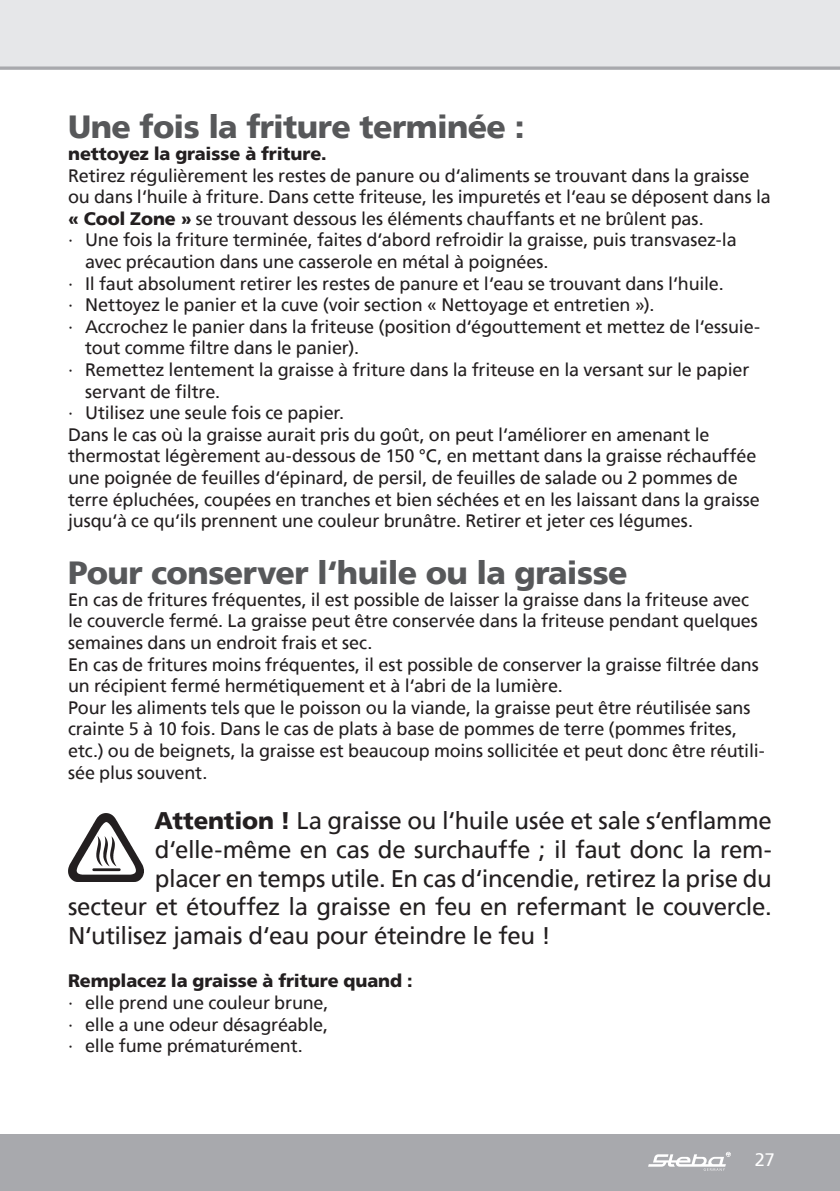
<style>
.page{position:relative;width:840px;height:1191px;background:#fff}
.page>*{position:absolute;margin:0;border:0;box-sizing:border-box;transform-origin:0 0}
.t1{font:900 32px "Frutiger";letter-spacing:-.02em;color:#57585a}
.t2{font:24px "Frutiger";letter-spacing:-.015em;color:#231f20}
.t3{font:18px/21.6px "Frutiger";letter-spacing:-.01em;color:#231f20}
.t4{font:900 18px "Frutiger";letter-spacing:-.005em;color:#231f20}
.t5{font:18px "Frutiger";color:#fff}
.s1{font-weight:900}
</style>
<div class="page">
<div style="left:0;top:0;width:839px;height:68px;background:#e6e7e9"></div>
<div style="left:0;top:1134px;width:839px;height:57px;background:#a8a9ad"></div>
<svg style="left:648px;top:1151px;width:82px;height:19px"></svg>
<svg style="left:0;top:66px;width:839px;height:4px;background:#b3b4b8"></svg>
<img style="left:68px;top:813px;width:75px;height:68px">
<h1 class="t1" style="left:68px;top:108px;width:457px">Une fois la friture terminée :</h1>
<p class="t4" style="left:68px;top:143px;width:260px">nettoyez la graisse à friture.</p>
<p class="t3" style="left:68px;top:164px;width:682px">Retirez régulièrement les restes de panure ou d‘aliments se trouvant dans la graisse</p>
<p class="t3" style="left:68px;top:186px;width:703px">ou dans l‘huile à friture. Dans cette friteuse, les impuretés et l‘eau se déposent dans la</p>
<p class="t3" style="left:68px;top:207px;width:636px"><span class="s1">« Cool Zone »</span> se trouvant dessous les éléments chauffants et ne brûlent pas.</p>
<p class="t3" style="left:68px;top:229px;width:669px">∙ Une fois la friture terminée, faites d‘abord refroidir la graisse, puis transvasez-la</p>
<p class="t3" style="left:85px;top:251px;width:464px">avec précaution dans une casserole en métal à poignées.</p>
<p class="t3" style="left:68px;top:272px;width:656px">∙ Il faut absolument retirer les restes de panure et l‘eau se trouvant dans l‘huile.</p>
<p class="t3" style="left:68px;top:294px;width:587px">∙ Nettoyez le panier et la cuve (voir section « Nettoyage et entretien »).</p>
<p class="t3" style="left:68px;top:315px;width:693px">∙ Accrochez le panier dans la friteuse (position d‘égouttement et mettez de l‘essuie-</p>
<p class="t3" style="left:85px;top:337px;width:275px">tout comme filtre dans le panier).</p>
<p class="t3" style="left:68px;top:359px;width:682px">∙ Remettez lentement la graisse à friture dans la friteuse en la versant sur le papier</p>
<p class="t3" style="left:85px;top:380px;width:136px">servant de filtre.</p>
<p class="t3" style="left:68px;top:402px;width:277px">∙ Utilisez une seule fois ce papier.</p>
<p class="t3" style="left:68px;top:423px;width:642px">Dans le cas où la graisse aurait pris du goût, on peut l‘améliorer en amenant le</p>
<p class="t3" style="left:68px;top:445px;width:689px">thermostat légèrement au-dessous de 150 °C, en mettant dans la graisse réchauffée</p>
<p class="t3" style="left:68px;top:467px;width:670px">une poignée de feuilles d‘épinard, de persil, de feuilles de salade ou 2 pommes de</p>
<p class="t3" style="left:68px;top:488px;width:692px">terre épluchées, coupées en tranches et bien séchées et en les laissant dans la graisse</p>
<p class="t3" style="left:68px;top:510px;width:626px">jusqu‘à ce qu‘ils prennent une couleur brunâtre. Retirer et jeter ces légumes.</p>
<h1 class="t1" style="left:68px;top:553px;width:560px">Pour conserver l‘huile ou la graisse</h1>
<p class="t3" style="left:68px;top:588px;width:697px">En cas de fritures fréquentes, il est possible de laisser la graisse dans la friteuse avec le couvercle fermé. La graisse peut être conservée dans la friteuse pendant quelques semaines dans un endroit frais et sec.<br>En cas de fritures moins fréquentes, il est possible de conserver la graisse filtrée dans un récipient fermé hermétiquement et à l‘abri de la lumière.<br>Pour les aliments tels que le poisson ou la viande, la graisse peut être réutilisée sans crainte 5 à 10 fois. Dans le cas de plats à base de pommes de terre (pommes frites, etc.) ou de beignets, la graisse est beaucoup moins sollicitée et peut donc être réutili&shy;sée plus souvent.</p>
<h2 class="t2" style="left:154px;top:806px;width:618px"><span class="s1">Attention !</span> La graisse ou l‘huile usée et sale s‘enflamme</h2>
<h2 class="t2" style="left:155px;top:835px;width:618px">d‘elle-même en cas de surchauffe ; il faut donc la rem-</h2>
<h2 class="t2" style="left:155px;top:864px;width:618px">placer en temps utile. En cas d‘incendie, retirez la prise du</h2>
<h2 class="t2" style="left:68px;top:893px;width:704px">secteur et étouffez la graisse en feu en refermant le couvercle.</h2>
<h2 class="t2" style="left:68px;top:921px;width:484px">N‘utilisez jamais d‘eau pour éteindre le feu !</h2>
<p class="t4" style="left:68px;top:970px;width:346px">Remplacez la graisse à friture quand :</p>
<p class="t3" style="left:68px;top:991px;width:262px;text-align:justify">∙ elle prend une couleur brune, ∙ elle a une odeur désagréable, ∙ elle fume prématurément.</p>
<p class="t5" style="left:754px;top:1149px;width:22px">27</p>
</div>
